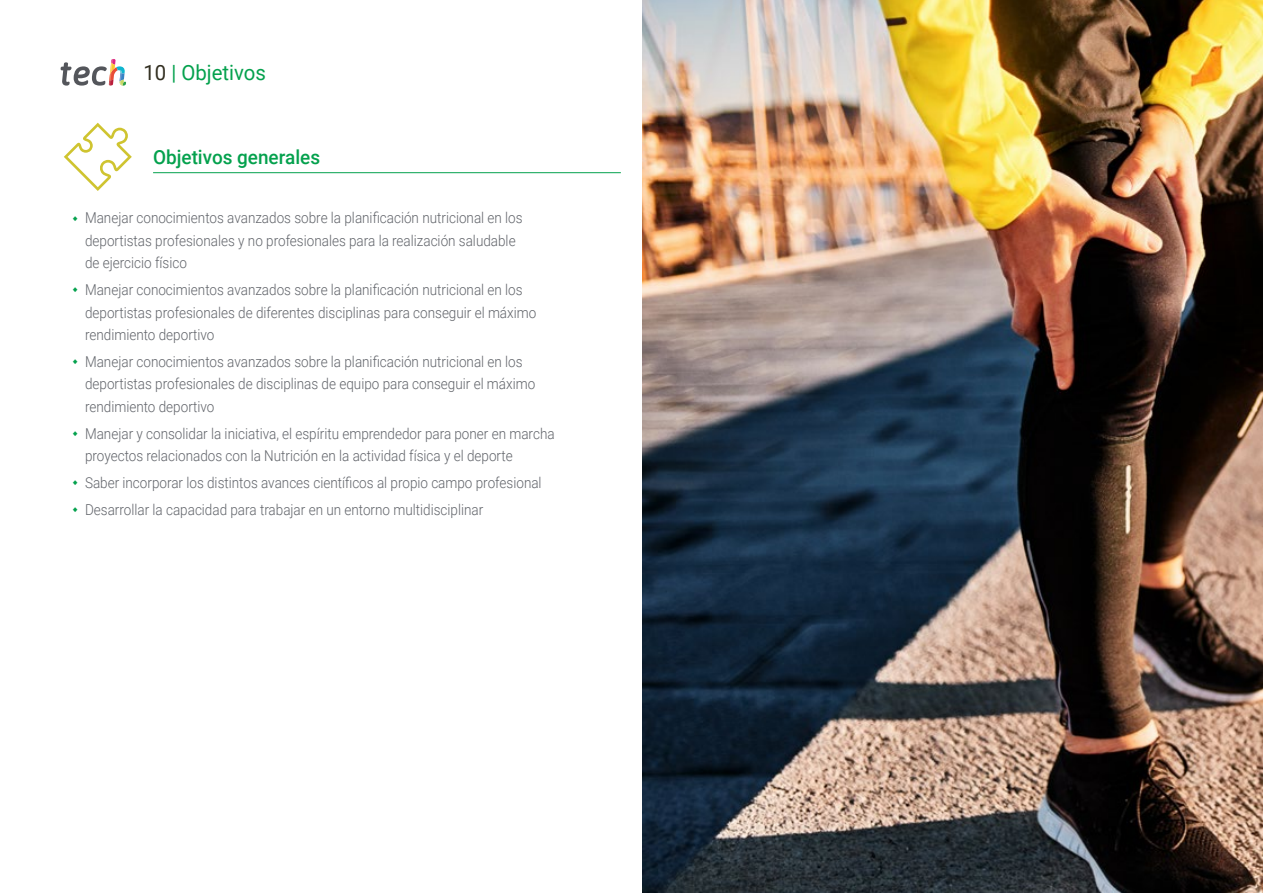
<style>
.page{position:relative;width:1263px;height:893px;background:#fff}
.page>*{position:absolute;margin:0;border:0;box-sizing:border-box;transform-origin:0 0}
.t1{font:21px "Roboto";color:#04a14d}
.t2{font:500 19.5px "Roboto";color:#04a14d}
.t3{font:300 15px/22.5px "Roboto";color:#61646a;scale:.9 1}
.s1{color:#312e20}
</style>
<div class="page">
<hr style="left:153px;top:172px;width:468px;height:1px;background:#04a14d">
<svg style="left:64px;top:123px;width:68px;height:68px"></svg>
<img style="left:642px;top:0;width:621px;height:893px">
<svg style="left:61px;top:59px;width:65px;height:27px"></svg>
<h1 class="t1" style="left:144px;top:57px;width:124px"><span class="s1">10</span> | Objetivos</h1>
<h2 class="t2" style="left:153px;top:144px;width:169px">Objetivos generales</h2>
<p class="t3" style="left:85px;top:206px;width:488px">Manejar conocimientos avanzados sobre la planificación nutricional en los deportistas profesionales y no profesionales para la realización saludable de ejercicio físico</p>
<p class="t3" style="left:85px;top:278px;width:503px">Manejar conocimientos avanzados sobre la planificación nutricional en los deportistas profesionales de diferentes disciplinas para conseguir el máximo rendimiento deportivo</p>
<p class="t3" style="left:85px;top:350px;width:502px">Manejar conocimientos avanzados sobre la planificación nutricional en los deportistas profesionales de disciplinas de equipo para conseguir el máximo rendimiento deportivo</p>
<p class="t3" style="left:85px;top:421px;width:523px">Manejar y consolidar la iniciativa, el espíritu emprendedor para poner en marcha proyectos relacionados con la Nutrición en la actividad física y el deporte</p>
<p class="t3" style="left:85px;top:469px;width:509px;line-height:26.7px">Saber incorporar los distintos avances científicos al propio campo profesional<br>Desarrollar la capacidad para trabajar en un entorno multidisciplinar</p>
</div>
